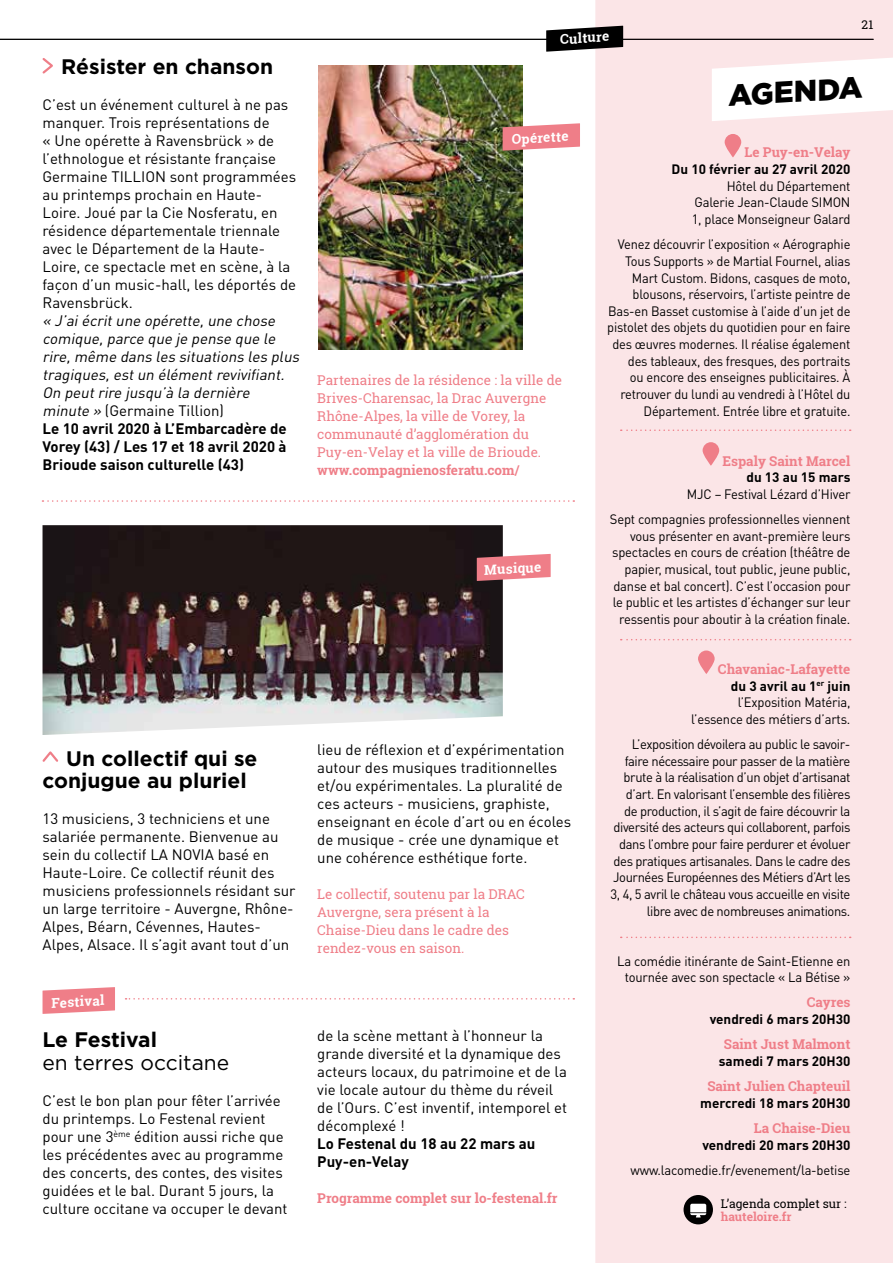
<style>
.page{position:relative;width:893px;height:1263px;background:#fff}
.page>*{position:absolute;margin:0;border:0;box-sizing:border-box;transform-origin:0 0}
.t1{font:900 30px "Gotham";color:#000}
.t2{font:700 21px/22.5px "Gotham";color:#000}
.t3{font:21px "Gotham";color:#000}
.t4{font:15px/18px "DIN Pro";color:#000}
.t5{font:italic 15px/18px "DIN Pro";color:#000}
.t6{font:700 15px/18px "DIN Pro";color:#000}
.t7{font:13.5px/16.6px "DIN Pro";letter-spacing:-.015em;color:#000;text-align:right;scale:.96 1}
.t8{font:13.5px/16.6px "DIN Pro";letter-spacing:-.015em;color:#000;text-align:right;scale:.95 1}
.t9{font:13.5px/18px "Roboto Slab";color:#ef7e88}
.t10{font:700 13.5px "Roboto Slab";color:#ef7e88}
.t11{font:700 13.5px "DIN Pro";color:#000}
.t12{font:700 13.5px "Roboto Slab";color:#fff}
.t13{font:12px "Roboto Slab";color:#000}
.t14{font:700 12px "Roboto Slab";color:#ef7e88}
.s1{font-style:normal}
.s2{font-weight:700;font-style:normal}
.s3{font-weight:700}
</style>
<div class="page">
<svg style="left:42px;top:58px;width:11px;height:16px"></svg>
<img style="left:319px;top:65px;width:204px;height:284px">
<div style="left:595px;top:0;width:298px;height:1263px;background:#fbe5e7"></div>
<svg style="left:42px;top:500px;width:532px;height:2px"></svg>
<svg style="left:621px;top:936px;width:230px;height:2px"></svg>
<svg style="left:621px;top:639px;width:230px;height:1px"></svg>
<svg style="left:621px;top:429px;width:230px;height:2px"></svg>
<svg style="left:126px;top:998px;width:448px;height:1px"></svg>
<div style="left:684px;top:1195px;width:29px;height:29px;background:#000;border-radius:50%"></div>
<svg style="left:690px;top:1204px;width:16px;height:13px"></svg>
<svg style="left:503px;top:123px;width:77px;height:28px;background:#ea8c92"></svg>
<svg style="left:43px;top:987px;width:72px;height:27px;background:#f18f98"></svg>
<hr style="left:0;top:39px;width:873px;height:1px;background:#000">
<svg style="left:546px;top:26px;width:77px;height:26px;background:#2e2d2d"></svg>
<img style="left:43px;top:525px;width:460px;height:210px">
<svg style="left:477px;top:553px;width:74px;height:28px;background:#e3868e"></svg>
<svg style="left:712px;top:58px;width:181px;height:63px"></svg>
<svg style="left:42px;top:751px;width:17px;height:11px"></svg>
<svg style="left:725px;top:134px;width:16px;height:23px"></svg>
<svg style="left:703px;top:442px;width:16px;height:24px"></svg>
<svg style="left:698px;top:650px;width:17px;height:24px"></svg>
<h2 class="t2" style="left:61px;top:55px;width:214px">Résister en chanson</h2>
<p class="t4" style="left:43px;top:95px;width:255px">C’est un événement culturel à ne pas manquer. Trois représentations de<br>« Une opérette à Ravensbrück » de l’ethnologue et résistante française Germaine TILLION sont programmées au printemps prochain en Haute-Loire. Joué par la Cie Nosferatu, en résidence départementale triennale avec le Département de la Haute-Loire, ce spectacle met en scène, à la façon d’un music-hall, les déportés de Ravensbrück.</p>
<p class="t5" style="left:43px;top:311px;width:262px">« J’aiécritune opérette,une chose comique,parce que je pense que le rire,même dans les situations les plus tragiques,estun élémentrevivifiant.<br>On peutrire jusqu’à la dernière minute » <span class="s1">(Germaine Tillion)<br></span><span class="s2">Le 10 avril 2020 à L’Embarcadère de Vorey (43) / Les 17 et 18 avril 2020 à Brioude saison culturelle (43)</span></p>
<h2 class="t2" style="left:43px;top:747px;width:216px;text-indent:24px">Un collectif qui se conjugue au pluriel</h2>
<p class="t4" style="left:43px;top:809px;width:255px">13 musiciens, 3 techniciens et une salariée permanente. Bienvenue au sein du collectif LA NOVIA basé en Haute-Loire. Ce collectif réunit des musiciens professionnels résidant sur un large territoire - Auvergne, Rhône-Alpes, Béarn, Cévennes, Hautes-Alpes, Alsace. Il s’agit avant tout d’un</p>
<p class="t12" style="left:51px;top:994px;width:54px;rotate:-3deg">Festival</p>
<h2 class="t2" style="left:43px;top:1028px;width:116px">Le Festival</h2>
<h2 class="t3" style="left:43px;top:1051px;width:188px">en terres occitane</h2>
<p class="t4" style="left:43px;top:1091px;width:247px">C’est le bon plan pour fêter l’arrivée du printemps. Lo Festenal revient pour une 3<sup>ème</sup> édition aussi riche que les précédentes avec au programme des concerts, des contes, des visites guidées et le bal. Durant 5 jours, la culture occitane va occuper le devant</p>
<p class="t12" style="left:559px;top:30px;width:51px;rotate:-3deg">Culture</p>
<p class="t13" style="left:861px;top:17px;width:14px">21</p>
<h1 class="t1" style="left:726px;top:79px;width:136px;rotate:-4deg">AGENDA</h1>
<p class="t12" style="left:511px;top:130px;width:58px;rotate:-3deg">Opérette</p>
<p class="t9" style="left:317px;top:371px;width:246px">Partenaires de la résidence : la ville de Brives-Charensac, la Drac Auvergne Rhône-Alpes, la ville de Vorey, la communauté d’agglomération du Puy-en-Velay et la ville de Brioude.</p>
<p class="t10" style="left:317px;top:460px;width:204px">www.compagnienosferatu.com/</p>
<p class="t12" style="left:484px;top:561px;width:59px;rotate:-3deg">Musique</p>
<p class="t4" style="left:317px;top:739px;width:255px">lieu de réflexion et d’expérimentation autour des musiques traditionnelles et/ou expérimentales. La pluralité de ces acteurs - musiciens, graphiste, enseignant en école d’art ou en écoles de musique - crée une dynamique et une cohérence esthétique forte.</p>
<p class="t9" style="left:317px;top:884px;width:209px">Le collectif, soutenu par la DRAC<br>Auvergne, sera présent à la<br>Chaise-Dieu dans le cadre des rendez-vous en saison.</p>
<p class="t4" style="left:317px;top:1026px;width:251px">de la scène mettant à l’honneur la grande diversité et la dynamique des acteurs locaux, du patrimoine et de la vie locale autour du thème du réveil de l’Ours. C’est inventif, intemporel et décomplexé !</p>
<p class="t6" style="left:317px;top:1134px;width:220px">Lo Festenal du 18 au 22 mars au<br>Puy-en-Velay</p>
<p class="t10" style="left:317px;top:1189px;width:242px">Programme complet sur lo-festenal.fr</p>
<p class="t10" style="left:745px;top:143px;width:107px">Le Puy-en-Velay</p>
<p class="t11" style="left:672px;top:160px;width:180px">Du 10 février au 27 avril 2020</p>
<p class="t7" style="left:692px;top:177px;width:167px;text-align:justify;text-indent:35px">Hôtel du Département Galerie Jean-Claude SIMON 1, place Monseigneur Galard</p>
<p class="t8" style="left:607px;top:235px;width:257px">Venez découvrir l’exposition « Aérographie Tous Supports » de Martial Fournel, alias Mart Custom. Bidons, casques de moto, blousons, réservoirs, l’artiste peintre de Bas-en Basset customise à l’aide d’un jet de pistolet des objets du quotidien pour en faire des œuvres modernes. Il réalise également des tableaux, des fresques, des portraits<br>ou encore des enseignes publicitaires. À retrouver du lundi au vendredi à l’Hôtel du Département. Entrée libre et gratuite.</p>
<p class="t10" style="left:722px;top:452px;width:129px">Espaly Saint Marcel</p>
<p class="t11" style="left:746px;top:468px;width:105px">du 13 au 15 mars</p>
<p class="t7" style="left:610px;top:481px;width:252px;line-height:25.2px">MJC – Festival Lézard d’Hiver<br>Sept compagnies professionnelles viennent</p>
<p class="t7" style="left:612px;top:527px;width:250px">vous présenter en avant-première leurs spectacles en cours de création (théâtre de papier, musical, tout public, jeune public, danse et bal concert). C’est l’occasion pour le public et les artistes d’échanger sur leur ressentis pour aboutir à la création finale.</p>
<p class="t10" style="left:718px;top:660px;width:134px">Chavaniac-Lafayette</p>
<p class="t7" style="left:691px;top:677px;width:167px"><span class="s3">du 3 avril au 1</span><sup>er</sup> <span class="s3">juin </span>l’Exposition Matéria, l’essence des métiers d’arts.</p>
<p class="t7" style="left:610px;top:735px;width:251px">L’exposition dévoilera au public le savoir&shy;faire nécessaire pour passer de la matière brute à la réalisation d’un objet d’artisanat d’art. En valorisant l’ensemble des filières de production, il s’agit de faire découvrir la diversité des acteurs qui collaborent, parfois dans l’ombre pour faire perdurer et évoluer des pratiques artisanales. Dans le cadre des Journées Européennes des Métiers d’Art les 3, 4, 5 avril le château vous accueille en visite libre avec de nombreuses animations.</p>
<p class="t7" style="left:617px;top:952px;width:244px;text-align:center">La comédie itinérante de Saint-Etienne en tournée avec son spectacle « La Bétise »</p>
<p class="t10" style="left:807px;top:993px;width:45px">Cayres</p>
<p class="t11" style="left:710px;top:1010px;width:142px">vendredi 6 mars 20H30</p>
<p class="t10" style="left:724px;top:1035px;width:128px">Saint Just Malmont</p>
<p class="t11" style="left:719px;top:1052px;width:133px">samedi 7 mars 20H30</p>
<p class="t10" style="left:707px;top:1077px;width:145px">Saint Julien Chapteuil</p>
<p class="t11" style="left:700px;top:1094px;width:152px">mercredi 18 mars 20H30</p>
<p class="t10" style="left:754px;top:1119px;width:98px">La Chaise-Dieu</p>
<p class="t11" style="left:702px;top:1135px;width:150px">vendredi 20 mars 20H30</p>
<p class="t7" style="left:631px;top:1161px;width:230px">www.lacomedie.fr/evenement/la-betise</p>
<p class="t13" style="left:721px;top:1195px;width:127px">L’agenda complet sur :</p>
<p class="t14" style="left:721px;top:1209px;width:72px">hauteloire.fr</p>
</div>
